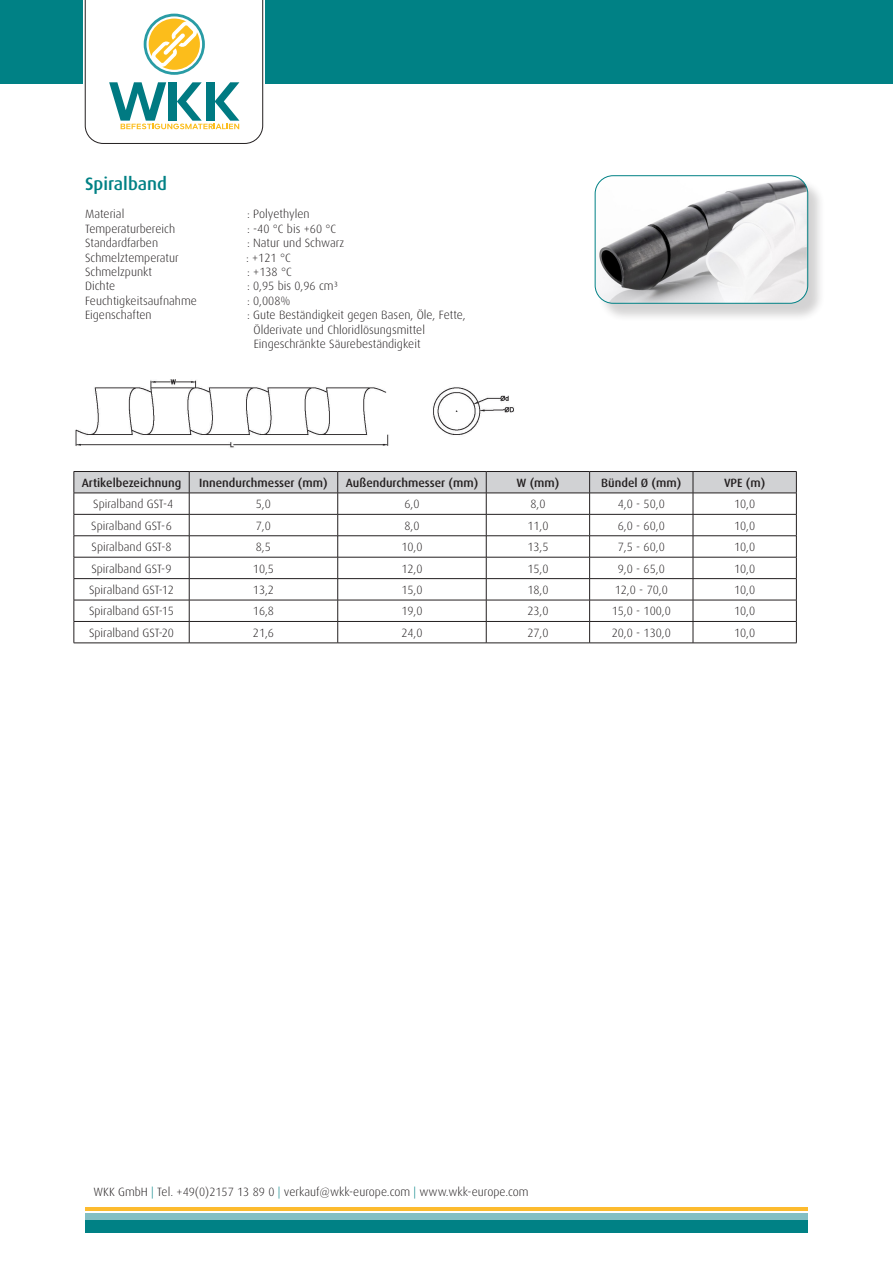
<style>
.page{position:relative;width:893px;height:1263px;background:#fff}
.page>*{position:absolute;margin:0;border:0;box-sizing:border-box;transform-origin:0 0}
.t1{font:500 18px "Dax";color:#008185}
.t2{font:300 12px "Dax";color:#231f20}
.t3{font:500 12px "Dax";color:#231f20}
.s1{color:#008185}
</style>
<div class="page">
<div style="left:0;top:0;width:83px;height:84px;background:#008185"></div>
<div style="left:265px;top:0;width:628px;height:84px;background:#008185"></div>
<svg style="left:85px;top:0;width:178px;height:144px"></svg>
<div style="left:85px;top:1220px;width:723px;height:12px;background:#008185"></div>
<div style="left:85px;top:1213px;width:723px;height:7px;background:#84bfc4"></div>
<hr style="left:85px;top:1207px;width:723px;height:3px;background:#fdbb2e">
<img style="left:115px;top:115px;width:118px;height:1px">
<svg style="left:74px;top:471px;width:723px;height:172px"></svg>
<hr style="left:74px;top:643px;width:115px;height:1px;background:#231f20">
<hr style="left:189px;top:643px;width:149px;height:1px;background:#231f20">
<hr style="left:338px;top:643px;width:148px;height:1px;background:#231f20">
<hr style="left:486px;top:643px;width:104px;height:1px;background:#231f20">
<hr style="left:590px;top:643px;width:103px;height:1px;background:#231f20">
<hr style="left:693px;top:643px;width:103px;height:1px;background:#231f20">
<div style="left:597px;top:178px;width:230px;height:144px;background:#231f20;opacity:.2"></div>
<img style="left:595px;top:176px;width:212px;height:127px">
<div style="left:595px;top:176px;width:213px;height:127px;border:1px solid #008185;border-radius:18px"></div>
<img style="left:75px;top:379px;width:439px;height:69px">
<p class="t1" style="left:85px;top:173px;width:84px">Spiralband</p>
<p class="t2" style="left:85px;top:208px;width:41px">Material</p>
<p class="t2" style="left:247px;top:208px;width:64px">: Polyethylen</p>
<p class="t2" style="left:85px;top:222px;width:92px">Temperaturbereich</p>
<p class="t2" style="left:247px;top:222px;width:91px">: -40 °C bis +60 °C</p>
<p class="t2" style="left:85px;top:237px;width:75px">Standardfarben</p>
<p class="t2" style="left:247px;top:237px;width:99px">: Natur und Schwarz</p>
<p class="t2" style="left:85px;top:251px;width:95px">Schmelztemperatur</p>
<p class="t2" style="left:246px;top:251px;width:46px">: +121 °C</p>
<p class="t2" style="left:85px;top:265px;width:68px">Schmelzpunkt</p>
<p class="t2" style="left:247px;top:265px;width:46px">: +138 °C</p>
<p class="t2" style="left:85px;top:280px;width:32px">Dichte</p>
<p class="t2" style="left:247px;top:280px;width:93px">: 0,95 bis 0,96 cm³</p>
<p class="t2" style="left:85px;top:294px;width:113px">Feuchtigkeitsaufnahme</p>
<p class="t2" style="left:247px;top:294px;width:45px">: 0,008%</p>
<p class="t2" style="left:85px;top:309px;width:68px">Eigenschaften</p>
<p class="t2" style="left:247px;top:309px;width:220px">: Gute Beständigkeit gegen Basen, Öle, Fette,</p>
<p class="t2" style="left:254px;top:323px;width:173px">Ölderivate und Chloridlösungsmittel</p>
<p class="t2" style="left:254px;top:337px;width:168px">Eingeschränkte Säurebeständigkeit</p>
<p class="t3" style="left:82px;top:476px;width:101px">Artikelbezeichnung</p>
<p class="t3" style="left:199px;top:476px;width:130px">Innendurchmesser (mm)</p>
<p class="t3" style="left:346px;top:476px;width:134px">Außendurchmesser (mm)</p>
<p class="t3" style="left:516px;top:476px;width:44px">W (mm)</p>
<p class="t3" style="left:601px;top:476px;width:82px">Bündel Ø (mm)</p>
<p class="t3" style="left:724px;top:476px;width:43px">VPE (m)</p>
<p class="t2" style="left:93px;top:498px;width:81px">Spiralband GST-4</p>
<p class="t2" style="left:256px;top:498px;width:17px">5,0</p>
<p class="t2" style="left:404px;top:498px;width:17px">6,0</p>
<p class="t2" style="left:530px;top:498px;width:17px">8,0</p>
<p class="t2" style="left:618px;top:498px;width:48px">4,0 - 50,0</p>
<p class="t2" style="left:734px;top:498px;width:23px">10,0</p>
<p class="t2" style="left:91px;top:519px;width:82px">Spiralband GST-6</p>
<p class="t2" style="left:256px;top:519px;width:17px">7,0</p>
<p class="t2" style="left:404px;top:519px;width:17px">8,0</p>
<p class="t2" style="left:527px;top:519px;width:23px">11,0</p>
<p class="t2" style="left:618px;top:519px;width:48px">6,0 - 60,0</p>
<p class="t2" style="left:734px;top:519px;width:23px">10,0</p>
<p class="t2" style="left:92px;top:540px;width:81px">Spiralband GST-8</p>
<p class="t2" style="left:256px;top:540px;width:17px">8,5</p>
<p class="t2" style="left:401px;top:540px;width:23px">10,0</p>
<p class="t2" style="left:527px;top:540px;width:23px">13,5</p>
<p class="t2" style="left:618px;top:540px;width:48px">7,5 - 60,0</p>
<p class="t2" style="left:734px;top:540px;width:23px">10,0</p>
<p class="t2" style="left:91px;top:562px;width:82px">Spiralband GST-9</p>
<p class="t2" style="left:253px;top:562px;width:23px">10,5</p>
<p class="t2" style="left:401px;top:562px;width:23px">12,0</p>
<p class="t2" style="left:527px;top:562px;width:23px">15,0</p>
<p class="t2" style="left:618px;top:562px;width:48px">9,0 - 65,0</p>
<p class="t2" style="left:734px;top:562px;width:23px">10,0</p>
<p class="t2" style="left:89px;top:583px;width:87px">Spiralband GST-12</p>
<p class="t2" style="left:253px;top:583px;width:23px">13,2</p>
<p class="t2" style="left:401px;top:583px;width:23px">15,0</p>
<p class="t2" style="left:527px;top:583px;width:23px">18,0</p>
<p class="t2" style="left:615px;top:583px;width:55px">12,0 - 70,0</p>
<p class="t2" style="left:734px;top:583px;width:23px">10,0</p>
<p class="t2" style="left:89px;top:605px;width:87px">Spiralband GST-15</p>
<p class="t2" style="left:253px;top:605px;width:23px">16,8</p>
<p class="t2" style="left:401px;top:605px;width:23px">19,0</p>
<p class="t2" style="left:527px;top:605px;width:23px">23,0</p>
<p class="t2" style="left:612px;top:605px;width:61px">15,0 - 100,0</p>
<p class="t2" style="left:734px;top:605px;width:23px">10,0</p>
<p class="t2" style="left:89px;top:626px;width:87px">Spiralband GST-20</p>
<p class="t2" style="left:253px;top:626px;width:23px">21,6</p>
<p class="t2" style="left:401px;top:626px;width:23px">24,0</p>
<p class="t2" style="left:527px;top:626px;width:23px">27,0</p>
<p class="t2" style="left:612px;top:626px;width:61px">20,0 - 130,0</p>
<p class="t2" style="left:734px;top:626px;width:23px">10,0</p>
<p class="t2" style="left:94px;top:1185px;width:437px">WKK GmbH <span class="s1">|</span> Tel. +49(0)2157 13 89 0 <span class="s1">|</span> verkauf@wkk-europe.com <span class="s1">|</span> www.wkk-europe.com</p>
</div>
